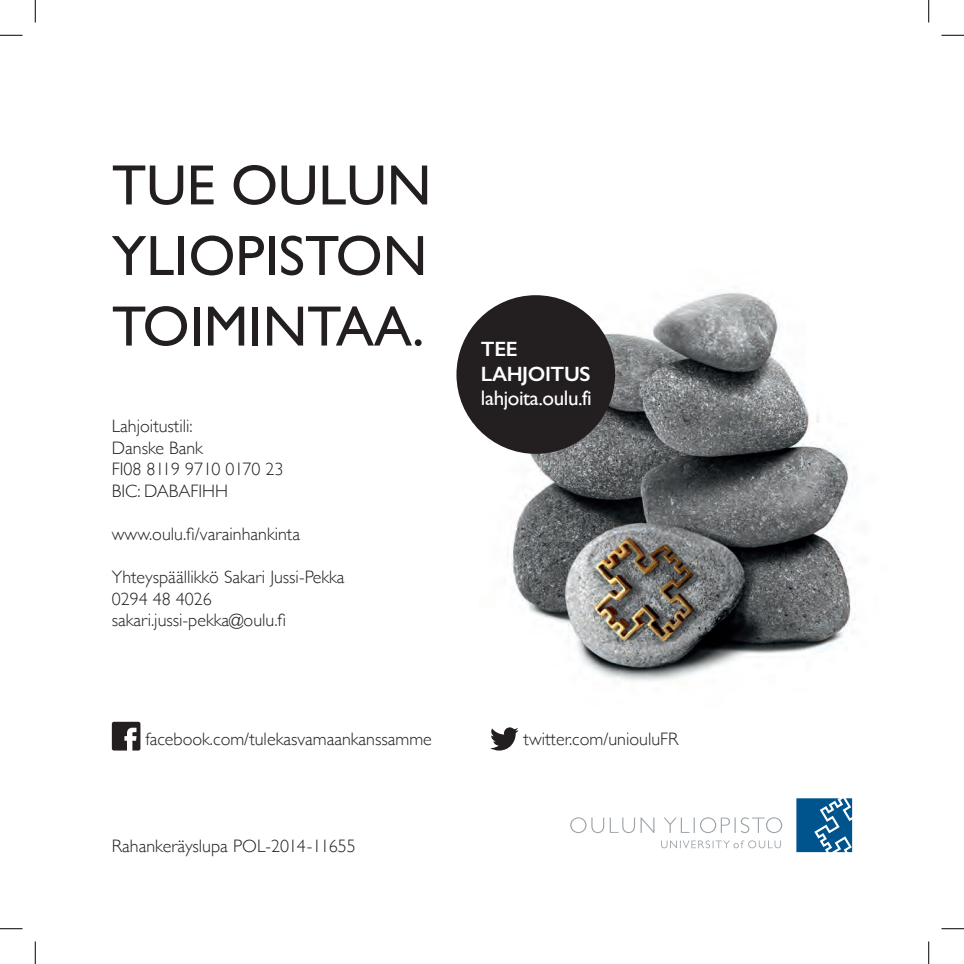
<style>
.page{position:relative;width:964px;height:964px;background:#fff}
.page>*{position:absolute;margin:0;border:0;box-sizing:border-box;transform-origin:0 0}
.t1{font:57px/70.5px "Gill Sans";color:#231f20;text-align:justify}
.t2{font:21px "Gill Sans";letter-spacing:-.02em;color:#fff}
.t3{font:600 20.7px/24.5px "Gill Sans";letter-spacing:-.02em;color:#fff}
.t4{font:300 18px "Gill Sans";color:#231f20}
</style>
<div class="page">
<img style="left:474px;top:291px;width:381px;height:390px">
<svg style="left:796px;top:798px;width:56px;height:54px;background:#2a70a0"></svg>
<svg style="left:570px;top:817px;width:212px;height:31px"></svg>
<svg style="left:112px;top:721px;width:28px;height:29px"></svg>
<svg style="left:490px;top:727px;width:28px;height:23px"></svg>
<div style="left:456px;top:295px;width:159px;height:159px;background:#231f20;border-radius:50%"></div>
<svg style="left:0;top:35px;width:22px;height:1px"></svg>
<svg style="left:941px;top:35px;width:22px;height:1px"></svg>
<svg style="left:0;top:928px;width:22px;height:1px"></svg>
<svg style="left:941px;top:928px;width:22px;height:1px"></svg>
<svg style="left:35px;top:0;width:1px;height:22px"></svg>
<svg style="left:35px;top:941px;width:1px;height:22px"></svg>
<svg style="left:928px;top:0;width:1px;height:22px"></svg>
<svg style="left:928px;top:941px;width:1px;height:22px"></svg>
<p class="t1" style="left:112px;top:149px;width:321px">TUE OULUN YLIOPISTON TOIMINTAA.</p>
<p class="t4" style="left:112px;top:412px;width:82px">Lahjoitustili:</p>
<p class="t4" style="left:112px;top:433px;width:93px">Danske Bank</p>
<p class="t4" style="left:112px;top:455px;width:173px">FI08 8119 9710 0170 23</p>
<p class="t4" style="left:112px;top:476px;width:118px">BIC: DABAFIHH</p>
<p class="t4" style="left:112px;top:520px;width:190px">www.oulu.fi/varainhankinta</p>
<p class="t4" style="left:112px;top:563px;width:234px">Yhteyspäällikkö Sakari Jussi-Pekka</p>
<p class="t4" style="left:112px;top:584px;width:102px">0294 48 4026</p>
<p class="t4" style="left:112px;top:606px;width:176px">sakari.jussi-pekka@oulu.fi</p>
<p class="t3" style="left:481px;top:336px;width:111px">TEE<br>LAHJOITUS</p>
<p class="t2" style="left:481px;top:385px;width:112px">lahjoita.oulu.fi</p>
<p class="t4" style="left:145px;top:724px;width:288px">facebook.com/tulekasvamaankanssamme</p>
<p class="t4" style="left:523px;top:724px;width:156px">twitter.com/uniouluFR</p>
<p class="t4" style="left:112px;top:832px;width:245px">Rahankeräyslupa POL-2014-11655</p>
</div>
